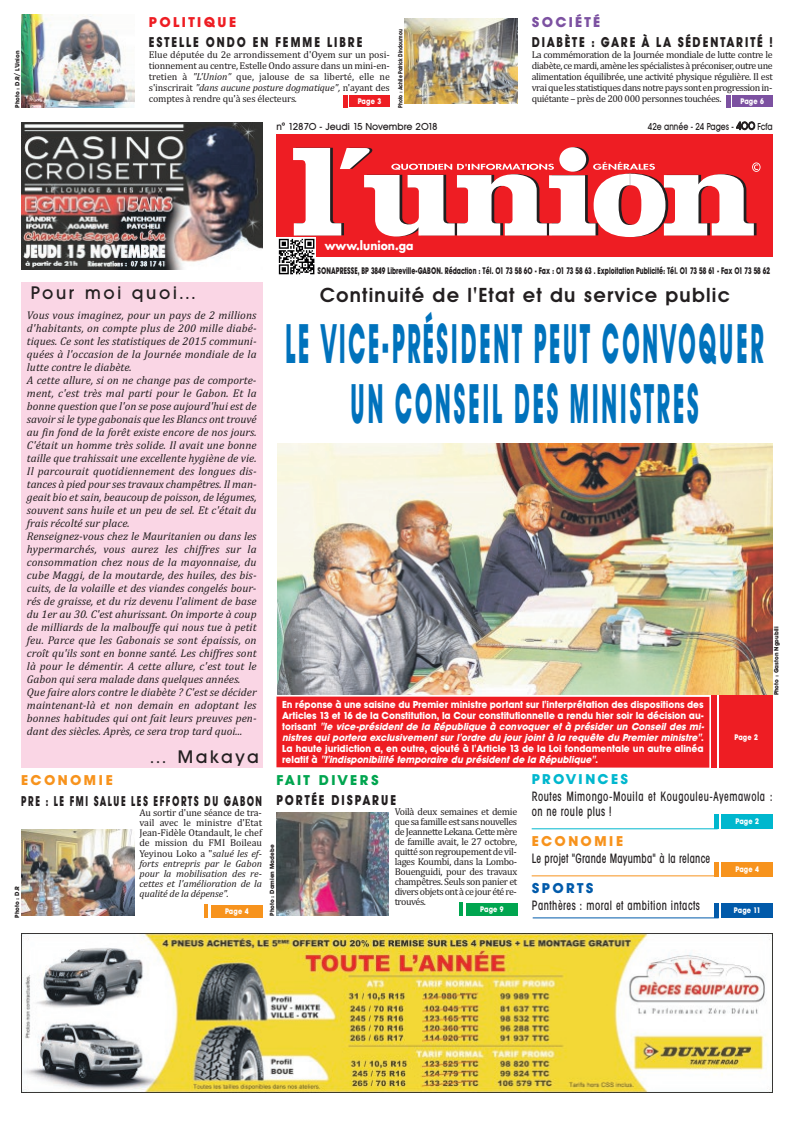
<style>
.page{position:relative;width:794px;height:1129px;background:#fff}
.page>*{position:absolute;margin:0;border:0;box-sizing:border-box;transform-origin:0 0}
.t1{font:700 55px/60px "Avant Garde BQ";letter-spacing:.12em;color:#0072bc;text-align:center;scale:.4 1}
.t2{font:600 20px "Avant Garde BQ";letter-spacing:.06em;color:#231f20}
.t3{font:500 18px "Avant Garde BQ";letter-spacing:.15em;color:#231f20}
.t4{font:700 14px "Avant Garde BQ";letter-spacing:.17em;color:#231f20;scale:.8 1}
.t5{font:700 14px "Avant Garde BQ";letter-spacing:.17em;color:#231f20;scale:.65 1}
.t6{font:700 14px "Avant Garde BQ";letter-spacing:.15em;color:#231f20;scale:.8 1}
.t7{font:700 14px "Avant Garde BQ";letter-spacing:.17em;color:#f7931d}
.t8{font:700 14px "Avant Garde BQ";letter-spacing:.15em;color:#00a54f}
.t9{font:700 14px "Avant Garde BQ";letter-spacing:.17em;color:#ee1d23}
.t10{font:700 14px "Avant Garde BQ";letter-spacing:.17em;color:#00b7ce}
.t11{font:700 14px "Avant Garde BQ";letter-spacing:.16em;color:#7c51a1}
.t12{font:700 14px "Avant Garde BQ";letter-spacing:.17em;color:#015aaa}
.t13{font:500 condensed 13px/15.6px "Avant Garde";letter-spacing:.05em;color:#231f20;scale:.8 1}
.t14{font:500 condensed 13px "Avant Garde";letter-spacing:.025em;color:#231f20;scale:.8 1}
.t15{font:700 11.9px "Futura";color:#fff;scale:.91 1}
.t16{font:italic 11.3px/13px "Cambria";color:#231f20}
.t17{font:10px/10px "Cambria";letter-spacing:-.015em;color:#231f20;text-align:justify}
.t18{font:700 10px/11px "Avant Garde BQ";color:#fff;scale:.95 1}
.t19{font:500 10px "Avant Garde BQ";color:#231f20}
.t20{font:500 10px "Avant Garde BQ";color:#231f20;scale:.8 1}
.t21{font:700 9.4px "Avant Garde BQ";color:#231f20;scale:.68 1}
.t22{font:700 8px "Avant Garde BQ";letter-spacing:.02em;color:#fff;scale:.85 1}
.t23{font:700 6px "Avant Garde BQ";color:#231f20}
.t24{font:700 6px "Avant Garde BQ";color:#231f20;scale:.8 1}
.s1{font-style:italic}
.s2{font-size:11px}
</style>
<div class="page">
<div style="left:276px;top:135px;width:496px;height:122px;background:#ee1d23"></div>
<svg style="left:293px;top:148px;width:467px;height:89px"></svg>
<div style="left:21px;top:283px;width:241px;height:485px;background:#fad6e5"></div>
<hr style="left:531px;top:828px;width:186px;height:1px;background:#00b7ce">
<hr style="left:531px;top:875px;width:186px;height:1px;background:#f7931d">
<hr style="left:532px;top:917px;width:186px;height:1px;background:#015aaa">
<div style="left:276px;top:696px;width:433px;height:71px;background:#ee1d23"></div>
<img style="left:276px;top:238px;width:39px;height:37px">
<img style="left:21px;top:933px;width:751px;height:159px">
<img style="left:21px;top:122px;width:241px;height:147px">
<div style="left:349px;top:95px;width:40px;height:12px;background:#ee1d23"></div>
<hr style="left:343px;top:95px;width:4px;height:13px;background:#ee1d23">
<img style="left:21px;top:15px;width:114px;height:93px">
<div style="left:732px;top:95px;width:40px;height:12px;background:#7c51a1"></div>
<hr style="left:726px;top:95px;width:4px;height:13px;background:#7c51a1">
<img style="left:404px;top:18px;width:113px;height:86px">
<div style="left:211px;top:904px;width:51px;height:13px;background:#f7931d"></div>
<img style="left:21px;top:829px;width:113px;height:86px">
<hr style="left:204px;top:904px;width:4px;height:13px;background:#f7931d">
<div style="left:466px;top:902px;width:51px;height:13px;background:#00a54f"></div>
<img style="left:276px;top:812px;width:113px;height:103px">
<hr style="left:459px;top:902px;width:4px;height:13px;background:#00a54f">
<div style="left:721px;top:814px;width:51px;height:14px;background:#00b7ce"></div>
<div style="left:714px;top:814px;width:5px;height:14px;background:#00b7ce"></div>
<div style="left:721px;top:861px;width:51px;height:14px;background:#f7931d"></div>
<div style="left:714px;top:861px;width:5px;height:14px;background:#f7931d"></div>
<div style="left:721px;top:903px;width:51px;height:14px;background:#015aaa"></div>
<div style="left:714px;top:903px;width:5px;height:14px;background:#015aaa"></div>
<div style="left:719px;top:695px;width:53px;height:72px;background:#ee1d23"></div>
<div style="left:711px;top:695px;width:5px;height:72px;background:#ee1d23"></div>
<img style="left:277px;top:443px;width:495px;height:251px">
<p class="t23" style="left:14px;top:108px;width:58px;rotate:-90deg">Photo : D.R/ L'Union</p>
<p class="t9" style="left:149px;top:14px;width:89px">POLITIQUE</p>
<p class="t4" style="left:149px;top:34px;width:268px">ESTELLE ONDO EN FEMME LIBRE</p>
<p class="t17" style="left:149px;top:49px;width:242px;line-height:11px">Elue députée du 2e arrondissement d'Oyem sur un posi&shy;tionnement au centre, Estelle Ondo assure dans un mini-en&shy;tretien à <span class="s1">"L'Union”</span> que, jalouse de sa liberté, elle ne s'inscrirait <span class="s1">"dans aucune posture dogmatique",</span> n'ayant des comptes à rendre qu'à ses électeurs<span class="s1">.</span></p>
<p class="t22" style="left:358px;top:97px;width:29px">Page 3</p>
<p class="t24" style="left:397px;top:108px;width:99px;rotate:-90deg">Photo : Achile Patrick Dindoumou</p>
<p class="t11" style="left:531px;top:14px;width:70px">SOCIÉTÉ</p>
<p class="t6" style="left:531px;top:34px;width:303px">DIABÈTE : GARE À LA SÉDENTARITÉ !</p>
<p class="t17" style="left:531px;top:49px;width:242px;line-height:11px">La commémoration de la Journée mondiale de lutte contre le diabète,cemardi,amènelesspécialistesàpréconiser,outreune alimentation équilibrée, une activité physique régulière. Il est vraiquelesstatistiquesdansnotrepayssontenprogressionin&shy;quiétante – près de 200 000 personnes touchées.</p>
<p class="t22" style="left:740px;top:97px;width:29px">Page 6</p>
<p class="t19" style="left:276px;top:121px;width:163px">n° 12870 - Jeudi 15 Novembre 2018</p>
<p class="t20" style="left:648px;top:121px;width:157px">42e année - 24 Pages - <span class="s2">400</span> Fcfa</p>
<h3 class="t3" style="left:31px;top:283px;width:166px">Pour moi quoi...</h3>
<p class="t15" style="left:325px;top:240px;width:99px">www.lunion.ga</p>
<p class="t21" style="left:317px;top:266px;width:667px">SONAPRESSE, BP 3849 Libreville-GABON. Rédaction : Tél. 01 73 58 60 - Fax : 01 73 58 63 . Exploitation Publicité: Tél. 01 73 58 61 - Fax 01 73 58 62</p>
<h2 class="t2" style="left:320px;top:284px;width:411px">Continuité de l'Etat et du service public</h2>
<p class="t16" style="left:27px;top:308px;width:231px">Vous vous imaginez, pour un pays de 2 millions d'habitants, on compte plus de 200 mille diabé&shy;tiques. Ce sont les statistiques de 2015 communi&shy;quées à l'occasion de la Journée mondiale de la lutte contre le diabète.<br>A cette allure, si on ne change pas de comporte&shy;ment, c'est très mal parti pour le Gabon. Et la bonne question que l'on se pose aujourd'hui est de savoir si le type gabonais que les Blancs ont trouvé au fin fond de la forêt existe encore de nos jours.<br>C'était un homme très solide. Il avait une bonne taille que trahissait une excellente hygiène de vie.<br>Il parcourait quotidiennement des longues dis&shy;tances à pied pour ses travaux champêtres. Il man&shy;geait bio et sain, beaucoup de poisson, de légumes, souvent sans huile et un peu de sel. Et c'était du frais récolté sur place.<br>Renseignez-vous chez le Mauritanien ou dans les hypermarchés, vous aurez les chiffres sur la consommation chez nous de la mayonnaise, du cube Maggi, de la moutarde, des huiles, des bis&shy;cuits, de la volaille et des viandes congelés bour&shy;rés de graisse, et du riz devenu l'aliment de base du 1er au 30. C'est ahurissant. On importe à coup de milliards de la malbouffe qui nous tue à petit feu. Parce que les Gabonais se sont épaissis, on croît qu'ils sont en bonne santé. Les chiffres sont là pour le démentir. A cette allure, c'est tout le Gabon qui sera malade dans quelques années.<br>Que faire alors contre le diabète ? C'est se décider maintenant-là et non demain en adoptant les bonnes habitudes qui ont fait leurs preuves pen&shy;dant des siècles. Après, ce sera trop tard quoi...</p>
<h1 class="t1" style="left:285px;top:313px;width:1197px">LE VICE-PRÉSIDENT PEUT CONVOQUER<br>UN CONSEIL DES MINISTRES</h1>
<p class="t23" style="left:773px;top:695px;width:70px;rotate:-90deg">Photo : Gaston Ngoubili</p>
<p class="t18" style="left:282px;top:698px;width:448px">En réponse à une saisine du Premier ministre portant sur l'interprétation des dispositions des Articles 13 et 16 de la Constitution, la Cour constitutionnelle a rendu hier soir la décision au&shy;t o r i s a n t <span class="s1">"le vice-président de la République à convoquer et à présider un Conseil des mi&shy;nistres qui portera exclusivement sur l'ordre du jour joint à la requête du Premier ministre"</span>.<br>La haute juridiction a, en outre, ajouté à l'Article 13 de la Loi fondamentale un autre alinéa r e l a t i f à <span class="s1">"l'indisponibilité temporaire du président de la République"</span>.</p>
<p class="t4" style="left:276px;top:791px;width:151px">PORTÉE DISPARUE</p>
<p class="t17" style="left:395px;top:806px;width:124px">Voilà deux semaines et demie quesafamilleestsansnouvelles deJeannetteLekana.Cettemère de famille avait, le 27 octobre, quitté son regroupement de vil&shy;lages Koumbi, dans la Lombo-Bouenguidi, pour des travaux champêtres. Seuls son panier et diversobjetsontàcejourétére&shy;trouvés.</p>
<p class="t22" style="left:734px;top:732px;width:29px">Page 2</p>
<h3 class="t3" style="left:149px;top:746px;width:111px">… Makaya</h3>
<p class="t10" style="left:531px;top:770px;width:98px">PROVINCES</p>
<p class="t13" style="left:532px;top:789px;width:303px">Routes Mimongo-Mouila et Kougouleu-Ayemawola : on ne roule plus !</p>
<p class="t7" style="left:531px;top:833px;width:93px">ECONOMIE</p>
<p class="t14" style="left:532px;top:853px;width:225px">Le projet "Grande Mayumba" à la relance</p>
<p class="t12" style="left:531px;top:880px;width:63px">SPORTS</p>
<p class="t13" style="left:532px;top:898px;width:212px">Panthères : moral et ambition intacts</p>
<p class="t7" style="left:21px;top:772px;width:93px">ECONOMIE</p>
<p class="t8" style="left:276px;top:772px;width:104px">FAIT DIVERS</p>
<p class="t5" style="left:21px;top:793px;width:372px">PRE : LE FMI SALUE LES EFFORTS DU GABON</p>
<p class="t17" style="left:139px;top:807px;width:124px">Au sortir d'une séance de tra&shy;vail avec le ministre d'Etat Jean-Fidèle Otandault, le chef de mission du FMI Boileau Yeyinou Loko a "<span class="s1">salué les ef&shy;forts entrepris par le Gabon pour la mobilisation des re&shy;cettes et l'amélioration de la qualité de la dépense".</span></p>
<p class="t22" style="left:735px;top:817px;width:29px">Page 2</p>
<p class="t22" style="left:735px;top:864px;width:29px">Page 4</p>
<p class="t22" style="left:734px;top:905px;width:33px">Page 11</p>
<p class="t23" style="left:269px;top:915px;width:73px;rotate:-90deg">Photo : Damien Madebe</p>
<p class="t23" style="left:14px;top:917px;width:33px;rotate:-90deg">Photo : D.R</p>
<p class="t22" style="left:480px;top:904px;width:29px">Page 9</p>
<p class="t22" style="left:225px;top:906px;width:29px">Page 4</p>
</div>
